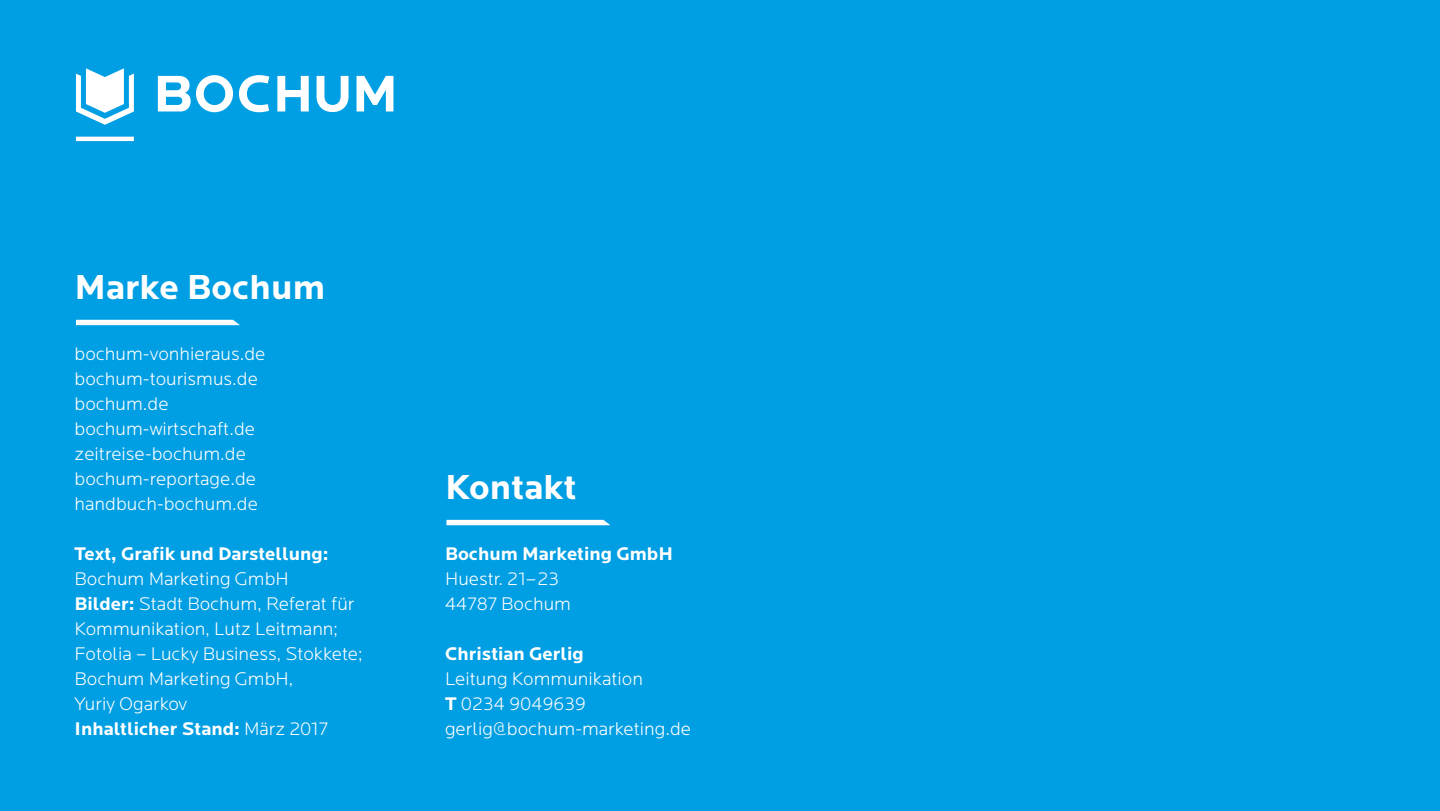
<style>
.page{position:relative;width:1440px;height:811px;background:#009ee3}
.page>*{position:absolute;margin:0;border:0;box-sizing:border-box;transform-origin:0 0}
.t1{font:700 36px "Locator";color:#fff}
.t2{font:300 19px/25px "Locator";color:#fff}
.t3{font:700 19px "Locator";color:#fff}
.s1{font-weight:700}
</style>
<div class="page">
<svg style="left:76px;top:68px;width:317px;height:73px"></svg>
<svg style="left:76px;top:320px;width:164px;height:5px"></svg>
<svg style="left:446px;top:520px;width:164px;height:5px"></svg>
<h1 class="t1" style="left:75px;top:266px;width:252px">Marke Bochum</h1>
<p class="t2" style="left:75px;top:342px;width:192px">bochum-vonhieraus.de bochum-tourismus.de bochum.de bochum-wirtschaft.de zeitreise-bochum.de bochum-reportage.de handbuch-bochum.de</p>
<p class="t3" style="left:75px;top:543px;width:255px">Text, Grafik und Darstellung:</p>
<p class="t2" style="left:75px;top:567px;width:290px">Bochum Marketing GmbH<br><span class="s1">Bilder:</span> Stadt Bochum, Referat für<br>Kommunikation, Lutz Leitmann;<br>Fotolia – Lucky Business, Stokkete;<br>Bochum Marketing GmbH,<br>Yuriy Ogarkov<br><span class="s1">Inhaltlicher Stand:</span> März 2017</p>
<h1 class="t1" style="left:445px;top:466px;width:133px">Kontakt</h1>
<p class="t3" style="left:445px;top:543px;width:229px">Bochum Marketing GmbH</p>
<p class="t2" style="left:445px;top:567px;width:128px">Huestr. 21–23<br>44787 Bochum</p>
<p class="t3" style="left:445px;top:643px;width:140px">Christian Gerlig</p>
<p class="t2" style="left:445px;top:667px;width:248px">Leitung Kommunikation<br><span class="s1">T</span> 0234 9049639 gerlig@bochum-marketing.de</p>
</div>
